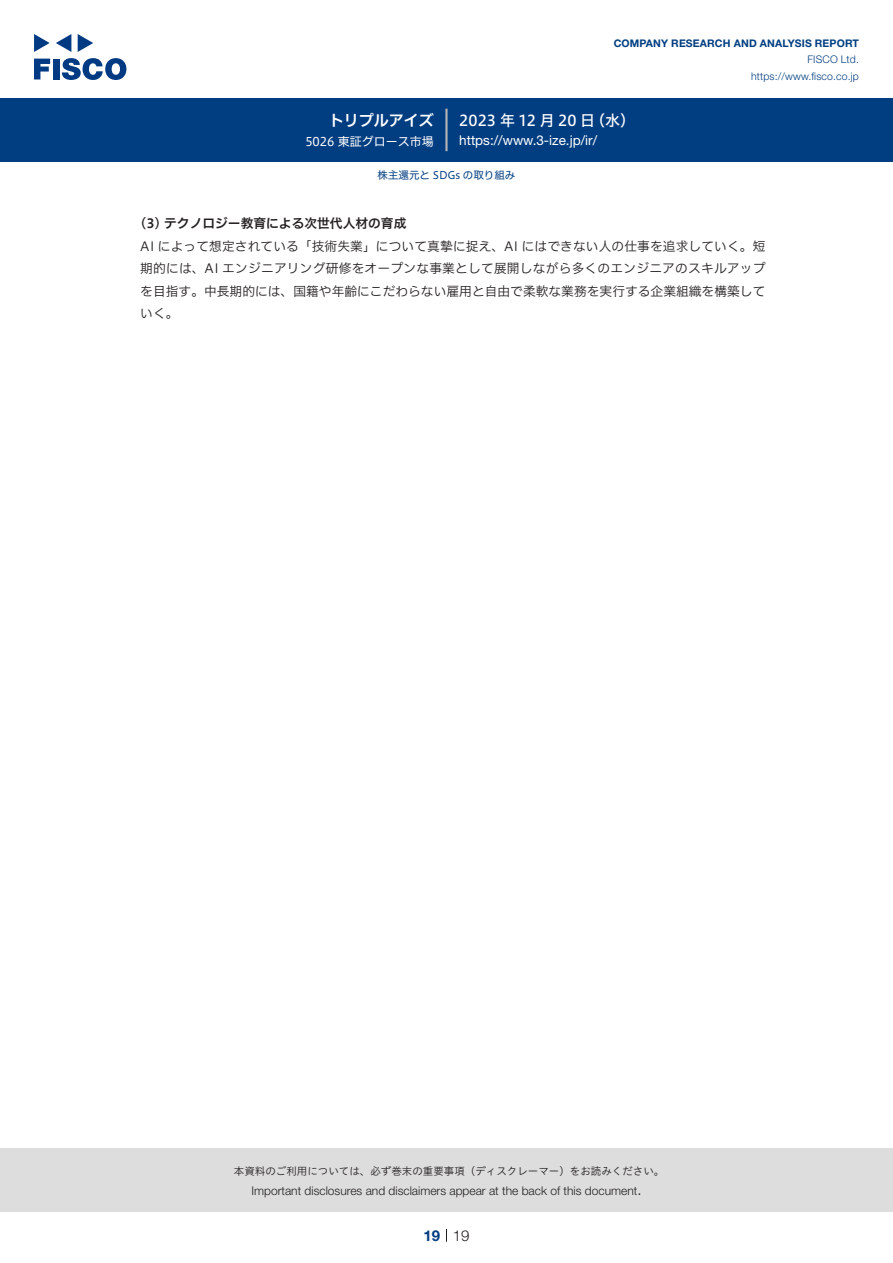
<style>
.page{position:relative;width:893px;height:1263px;background:#fff}
.page>*{position:absolute;margin:0;border:0;box-sizing:border-box;transform-origin:0 0}
.t1{font:15px "Hiragino UD Sans F Std N W5";letter-spacing:.01em;color:#fff}
.t2{font:15px "Hiragino UD Sans F Std N W6";color:#fff}
.t3{font:300 15px "Helvetica Neue LT Std";color:#231f20}
.t4{font:700 15px "Helvetica Neue LT Std";color:#003d81}
.t5{font:13.5px "Helvetica Neue LT Std";color:#fff}
.t6{font:12.75px/22.5px "Hiragino UD Sans F Std N W3";color:#231f20;text-align:justify}
.t7{font:12.75px "Hiragino UD Sans F Std N W6";color:#231f20}
.t8{font:300 12px "Helvetica Neue LT Std";color:#231f20}
.t9{font:12px "Hiragino UD Sans F Std N W4";color:#fff}
.t10{font:10.5px "Hiragino UD Sans Std W3";color:#231f20}
.t11{font:700 10.5px "Helvetica Neue LT Std";letter-spacing:.015em;color:#003d81}
.t12{font:300 10.5px/16.5px "Helvetica Neue LT Std";letter-spacing:.015em;color:#003d81;text-align:right}
.t13{font:10.5px "Hiragino UD Sans F Std N W4";color:#003d81}
</style>
<div class="page">
<div style="left:0;top:1148px;width:893px;height:64px;background:#ddd"></div>
<svg style="left:34px;top:59px;width:16px;height:20px"></svg>
<div style="left:53px;top:59px;width:6px;height:20px;background:#003a83"></div>
<svg style="left:62px;top:58px;width:64px;height:22px"></svg>
<svg style="left:34px;top:34px;width:16px;height:18px"></svg>
<svg style="left:78px;top:34px;width:15px;height:18px"></svg>
<svg style="left:56px;top:34px;width:15px;height:18px"></svg>
<div style="left:0;top:98px;width:893px;height:64px;background:#003d81"></div>
<hr style="left:445px;top:109px;width:3px;height:42px;background:#b5b5b6">
<svg style="left:446px;top:1229px;width:1px;height:13px"></svg>
<p class="t2" style="left:329px;top:109px;width:107px">トリプルアイズ</p>
<p class="t9" style="left:305px;top:132px;width:130px">5026 東証グロース市場</p>
<p class="t11" style="left:614px;top:37px;width:247px">COMPANY RESEARCH AND ANALYSIS REPORT</p>
<p class="t12" style="left:751px;top:51px;width:109px">FISCO Ltd. https://www.fisco.co j p.</p>
<p class="t1" style="left:590px;top:109px;width:46px">（水(</p>
<p class="t1" style="left:459px;top:109px;width:137px">2023 年 12 月 20 日</p>
<p class="t5" style="left:459px;top:132px;width:139px">https: / / w w w . 3 - i z e j p. /i r/</p>
<p class="t13" style="left:378px;top:167px;width:139px">株主還元と SDGs の取り組み</p>
<p class="t7" style="left:140px;top:214px;width:268px">3( ) テクノロジー教育による次世代人材の育成</p>
<p class="t6" style="left:140px;top:234px;width:627px">AI によって想定されている「技術失業」について真摯に捉え、AI にはできない人の仕事を追求していく。短期的には、AI エンジニアリング研修をオープンな事業として展開しながら多くのエンジニアのスキルアップを目指す。中長期的には、国籍や年齢にこだわらない雇用と自由で柔軟な業務を実行する企業組織を構築していく。</p>
<p class="t10" style="left:234px;top:1163px;width:432px">本資料のご利用については、必ず巻末の重要事項（ディスクレーマー）をお読みください。</p>
<p class="t3" style="left:637px;top:1180px;width:6px">.</p>
<p class="t8" style="left:251px;top:1183px;width:387px">Important disclosures and disclaimers appear at the back of this document</p>
<p class="t4" style="left:423px;top:1226px;width:18px">19</p>
<p class="t3" style="left:453px;top:1226px;width:18px">19</p>
</div>
